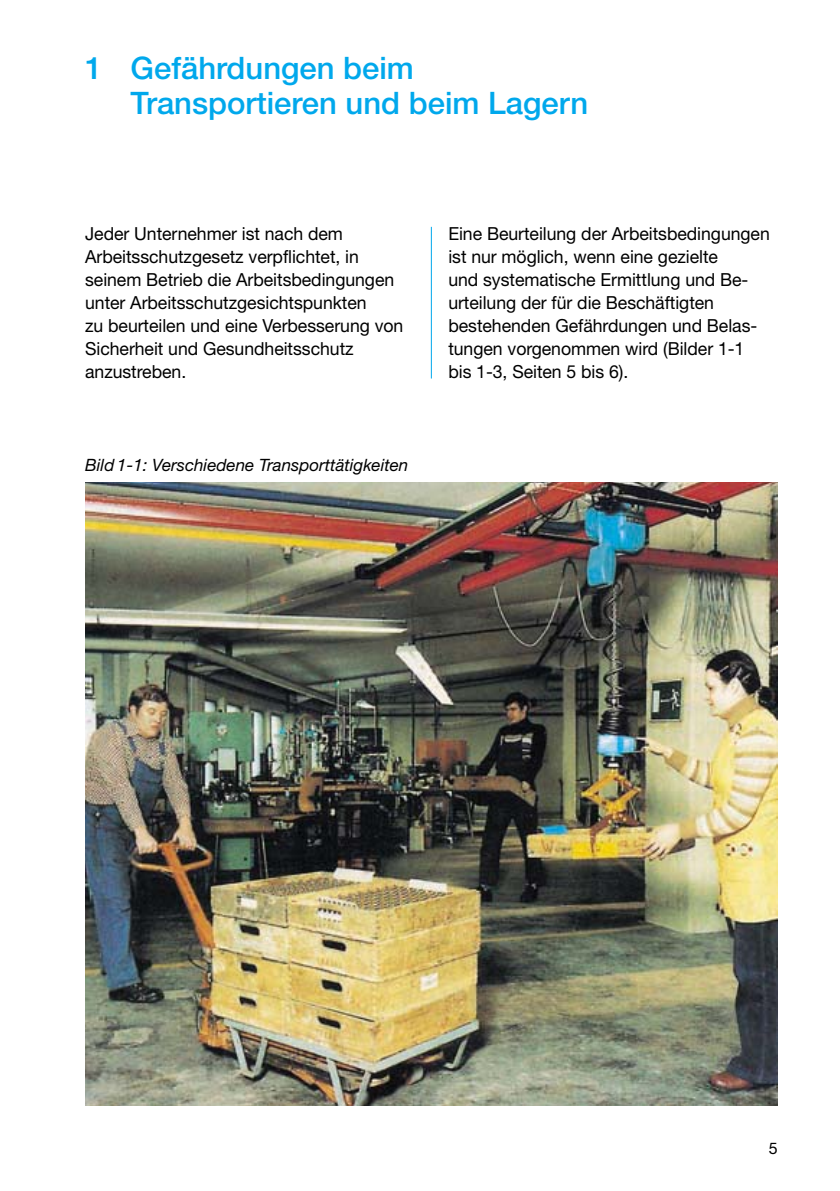
<style>
.page{position:relative;width:840px;height:1191px;background:#fff}
.page>*{position:absolute;margin:0;border:0;box-sizing:border-box;transform-origin:0 0}
.t1{font:500 31px/35px "Helvetica Neue";color:#00a8ec}
.t2{font:18px/23.2px "Helvetica Neue";letter-spacing:-.005em;color:#000}
.t3{font:italic 17px "Helvetica Neue";color:#000}
.t4{font:16px "Helvetica Neue";color:#000}
</style>
<div class="page">
<hr style="left:430px;top:227px;width:1px;height:151px;background:#00a8ec">
<img style="left:85px;top:482px;width:692px;height:623px">
<h1 class="t1" style="left:130px;top:53px;width:459px;text-indent:-45px">1 Gefährdungen beim<br>Transportieren und beim Lagern</h1>
<p class="t2" style="left:85px;top:223px;width:319px">Jeder Unternehmer ist nach dem Arbeitsschutzgesetz verpflichtet, in seinem Betrieb die Arbeitsbedingungen unter Arbeitsschutzgesichtspunkten<br>zu beurteilen und eine Verbesserung von Sicherheit und Gesundheitsschutz anzustreben.</p>
<p class="t2" style="left:448px;top:223px;width:323px">Eine Beurteilung der Arbeitsbedingungen ist nur möglich, wenn eine gezielte<br>und systematische Ermittlung und Be&shy;urteilung der für die Beschäftigten bestehenden Gefährdungen und Belas&shy;tungen vorgenommen wird (Bilder 1-1 bis 1-3, Seiten 5 bis 6).</p>
<p class="t3" style="left:85px;top:458px;width:324px">Bild 1-1: Verschiedene Transporttätigkeiten</p>
<p class="t4" style="left:768px;top:1142px;width:10px">5</p>
</div>
